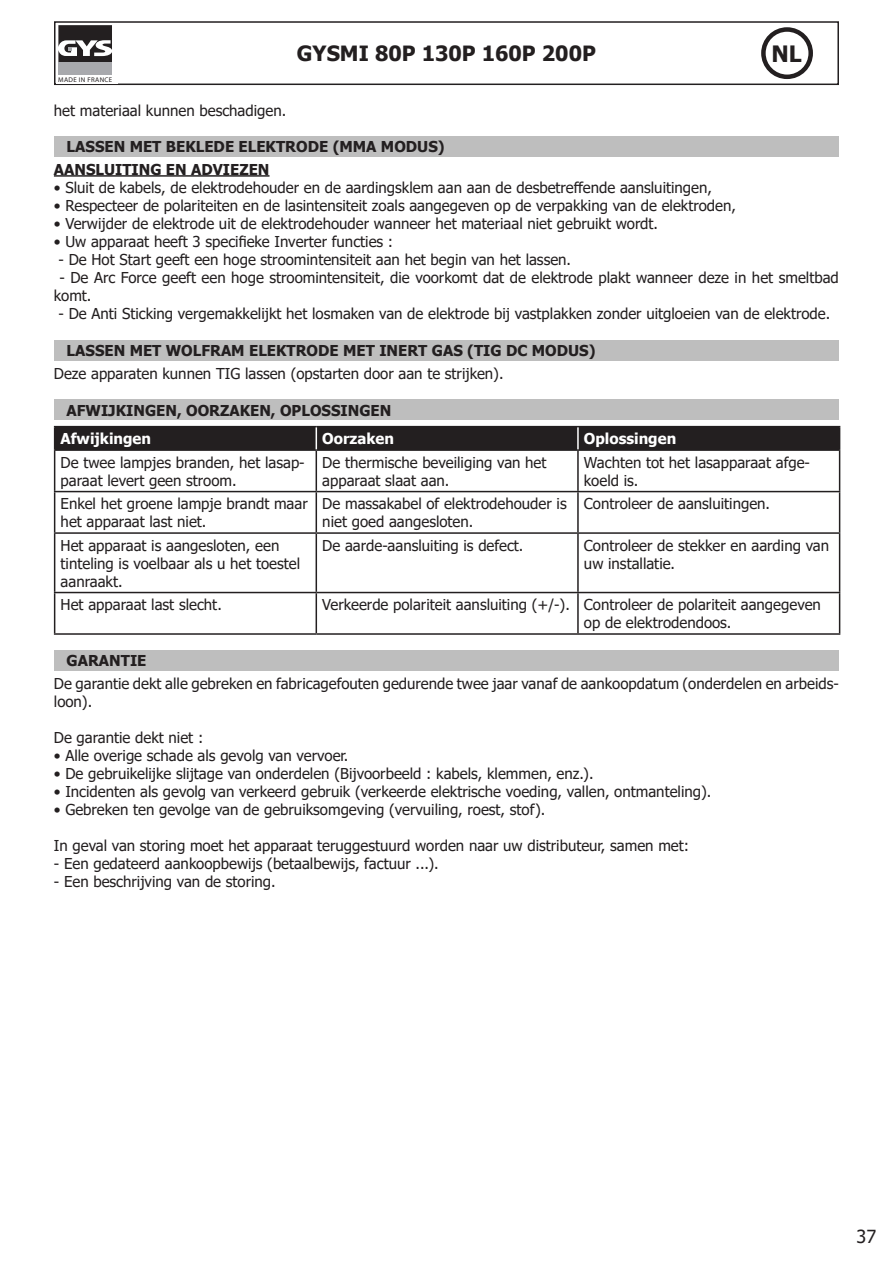
<style>
.page{position:relative;width:893px;height:1263px;background:#fff}
.page>*{position:absolute;margin:0;border:0;box-sizing:border-box;transform-origin:0 0}
.t1{font:700 22.5px "Tahoma";color:#231f20}
.t2{font:700 21px "Tahoma";color:#231f20}
.t3{font:18px "Tahoma";color:#231f20}
.t4{font:15px/18px "Tahoma";color:#231f20}
.t5{font:700 15px "Tahoma";color:#231f20}
.t6{font:700 15px "Tahoma";color:#fff}
.t7{font:6.75px "Myriad";letter-spacing:.05em;color:#231f20}
</style>
<div class="page">
<div style="left:54px;top:21px;width:785px;height:64px;border:2px solid #231f20"></div>
<div style="left:56px;top:23px;width:61px;height:61px;background:#fff"></div>
<div style="left:58px;top:62px;width:54px;height:13px;background:#a8a9ad"></div>
<svg style="left:58px;top:25px;width:54px;height:37px"></svg>
<div style="left:761px;top:27px;width:52px;height:52px;border:4px solid #231f20;border-radius:50%"></div>
<hr style="left:54px;top:175px;width:216px;height:2px;background:#231f20">
<div style="left:54px;top:137px;width:785px;height:20px;background:#bebebe"></div>
<div style="left:54px;top:340px;width:785px;height:21px;background:#bebebe"></div>
<div style="left:54px;top:400px;width:785px;height:20px;background:#bebebe"></div>
<hr style="left:54px;top:426px;width:262px;height:1px;background:#231f20">
<hr style="left:316px;top:426px;width:262px;height:1px;background:#231f20">
<hr style="left:578px;top:426px;width:262px;height:1px;background:#231f20">
<hr style="left:54px;top:449px;width:262px;height:2px;background:#231f20">
<hr style="left:54px;top:451px;width:1px;height:40px;background:#231f20">
<hr style="left:316px;top:449px;width:262px;height:2px;background:#231f20">
<hr style="left:316px;top:451px;width:1px;height:40px;background:#231f20">
<hr style="left:578px;top:449px;width:262px;height:2px;background:#231f20">
<hr style="left:577px;top:451px;width:2px;height:40px;background:#231f20">
<hr style="left:839px;top:451px;width:1px;height:40px;background:#231f20">
<hr style="left:54px;top:491px;width:262px;height:1px;background:#231f20">
<hr style="left:54px;top:492px;width:1px;height:40px;background:#231f20">
<hr style="left:316px;top:491px;width:262px;height:1px;background:#231f20">
<hr style="left:316px;top:492px;width:1px;height:40px;background:#231f20">
<hr style="left:578px;top:491px;width:262px;height:1px;background:#231f20">
<hr style="left:577px;top:492px;width:2px;height:40px;background:#231f20">
<hr style="left:839px;top:492px;width:1px;height:40px;background:#231f20">
<hr style="left:54px;top:532px;width:262px;height:2px;background:#231f20">
<hr style="left:54px;top:534px;width:1px;height:58px;background:#231f20">
<hr style="left:316px;top:532px;width:262px;height:2px;background:#231f20">
<hr style="left:316px;top:534px;width:1px;height:58px;background:#231f20">
<hr style="left:578px;top:532px;width:262px;height:2px;background:#231f20">
<hr style="left:577px;top:534px;width:2px;height:58px;background:#231f20">
<hr style="left:839px;top:534px;width:1px;height:58px;background:#231f20">
<hr style="left:54px;top:592px;width:262px;height:1px;background:#231f20">
<hr style="left:54px;top:593px;width:1px;height:40px;background:#231f20">
<hr style="left:316px;top:592px;width:262px;height:1px;background:#231f20">
<hr style="left:316px;top:593px;width:1px;height:40px;background:#231f20">
<hr style="left:578px;top:592px;width:262px;height:1px;background:#231f20">
<hr style="left:577px;top:593px;width:2px;height:40px;background:#231f20">
<hr style="left:839px;top:593px;width:1px;height:40px;background:#231f20">
<hr style="left:54px;top:633px;width:262px;height:2px;background:#231f20">
<hr style="left:316px;top:633px;width:262px;height:2px;background:#231f20">
<hr style="left:578px;top:633px;width:262px;height:2px;background:#231f20">
<div style="left:54px;top:427px;width:786px;height:23px;background:#231f20"></div>
<hr style="left:577px;top:427px;width:2px;height:22px;background:#fff">
<div style="left:54px;top:650px;width:785px;height:20px;background:#bebebe"></div>
<p class="t7" style="left:58px;top:76px;width:56px">MADE IN FRANCE</p>
<p class="t2" style="left:297px;top:39px;width:300px">GYSMI 80P 130P 160P 200P</p>
<p class="t1" style="left:771px;top:38px;width:32px">NL</p>
<p class="t4" style="left:54px;top:102px;width:234px">het materiaal kunnen beschadigen.</p>
<p class="t5" style="left:67px;top:137px;width:379px">LASSEN MET BEKLEDE ELEKTRODE (MMA MODUS)</p>
<p class="t5" style="left:54px;top:159px;width:217px">AANSLUITING EN ADVIEZEN</p>
<p class="t4" style="left:54px;top:179px;width:660px">• Sluit de kabels, de elektrodehouder en de aardingsklem aan aan de desbetreffende aansluitingen,</p>
<p class="t4" style="left:54px;top:197px;width:684px">• Respecteer de polariteiten en de lasintensiteit zoals aangegeven op de verpakking van de elektroden,</p>
<p class="t4" style="left:54px;top:215px;width:606px">• Verwijder de elektrode uit de elektrodehouder wanneer het materiaal niet gebruikt wordt.</p>
<p class="t4" style="left:54px;top:233px;width:341px">• Uw apparaat heeft 3 specifieke Inverter functies :</p>
<p class="t4" style="left:59px;top:251px;width:514px">- De Hot Start geeft een hoge stroomintensiteit aan het begin van het lassen.</p>
<p class="t4" style="left:54px;top:269px;width:786px;text-indent:6px">- De Arc Force geeft een hoge stroomintensiteit, die voorkomt dat de elektrode plakt wanneer deze in het smeltbad komt.</p>
<p class="t4" style="left:59px;top:305px;width:773px">- De Anti Sticking vergemakkelijkt het losmaken van de elektrode bij vastplakken zonder uitgloeien van de elektrode.</p>
<p class="t5" style="left:67px;top:340px;width:530px">LASSEN MET WOLFRAM ELEKTRODE MET INERT GAS (TIG DC MODUS)</p>
<p class="t4" style="left:54px;top:365px;width:451px">Deze apparaten kunnen TIG lassen (opstarten door aan te strijken).</p>
<p class="t5" style="left:67px;top:399px;width:326px">AFWIJKINGEN, OORZAKEN, OPLOSSINGEN</p>
<p class="t6" style="left:61px;top:428px;width:92px">Afwijkingen</p>
<p class="t6" style="left:322px;top:428px;width:73px">Oorzaken</p>
<p class="t6" style="left:584px;top:428px;width:94px">Oplossingen</p>
<p class="t4" style="left:61px;top:454px;width:246px">De twee lampjes branden, het lasap&shy;paraat levert geen stroom.</p>
<p class="t4" style="left:322px;top:454px;width:226px">De thermische beveiliging van het apparaat slaat aan.</p>
<p class="t4" style="left:584px;top:454px;width:228px">Wachten tot het lasapparaat afge&shy;koeld is.</p>
<p class="t4" style="left:61px;top:495px;width:249px">Enkel het groene lampje brandt maar het apparaat last niet.</p>
<p class="t4" style="left:322px;top:495px;width:246px">De massakabel of elektrodehouder is niet goed aangesloten.</p>
<p class="t4" style="left:584px;top:495px;width:188px">Controleer de aansluitingen.</p>
<p class="t4" style="left:61px;top:537px;width:241px">Het apparaat is aangesloten, een tinteling is voelbaar als u het toestel aanraakt.</p>
<p class="t4" style="left:322px;top:537px;width:203px">De aarde-aansluiting is defect.</p>
<p class="t4" style="left:584px;top:537px;width:247px">Controleer de stekker en aarding van uw installatie.</p>
<p class="t4" style="left:61px;top:596px;width:163px">Het apparaat last slecht.</p>
<p class="t4" style="left:322px;top:596px;width:249px">Verkeerde polariteit aansluiting (+/-).</p>
<p class="t4" style="left:584px;top:596px;width:238px">Controleer de polariteit aangegeven op de elektrodendoos.</p>
<p class="t5" style="left:67px;top:650px;width:81px">GARANTIE</p>
<p class="t4" style="left:54px;top:675px;width:786px">De garantie dekt alle gebreken en fabricagefouten gedurende twee jaar vanaf de aankoopdatum (onderdelen en arbeids&shy;loon).</p>
<p class="t4" style="left:54px;top:729px;width:151px">De garantie dekt niet :</p>
<p class="t4" style="left:54px;top:747px;width:296px">• Alle overige schade als gevolg van vervoer.</p>
<p class="t4" style="left:54px;top:765px;width:541px">• De gebruikelijke slijtage van onderdelen (Bijvoorbeeld : kabels, klemmen, enz.).</p>
<p class="t4" style="left:54px;top:783px;width:659px">• Incidenten als gevolg van verkeerd gebruik (verkeerde elektrische voeding, vallen, ontmanteling).</p>
<p class="t4" style="left:54px;top:801px;width:493px">• Gebreken ten gevolge van de gebruiksomgeving (vervuiling, roest, stof).</p>
<p class="t4" style="left:54px;top:837px;width:637px">In geval van storing moet het apparaat teruggestuurd worden naar uw distributeur, samen met:</p>
<p class="t4" style="left:54px;top:855px;width:386px">- Een gedateerd aankoopbewijs (betaalbewijs, factuur ...).</p>
<p class="t4" style="left:54px;top:873px;width:223px">- Een beschrijving van de storing.</p>
<p class="t3" style="left:856px;top:1224px;width:21px">37</p>
</div>
